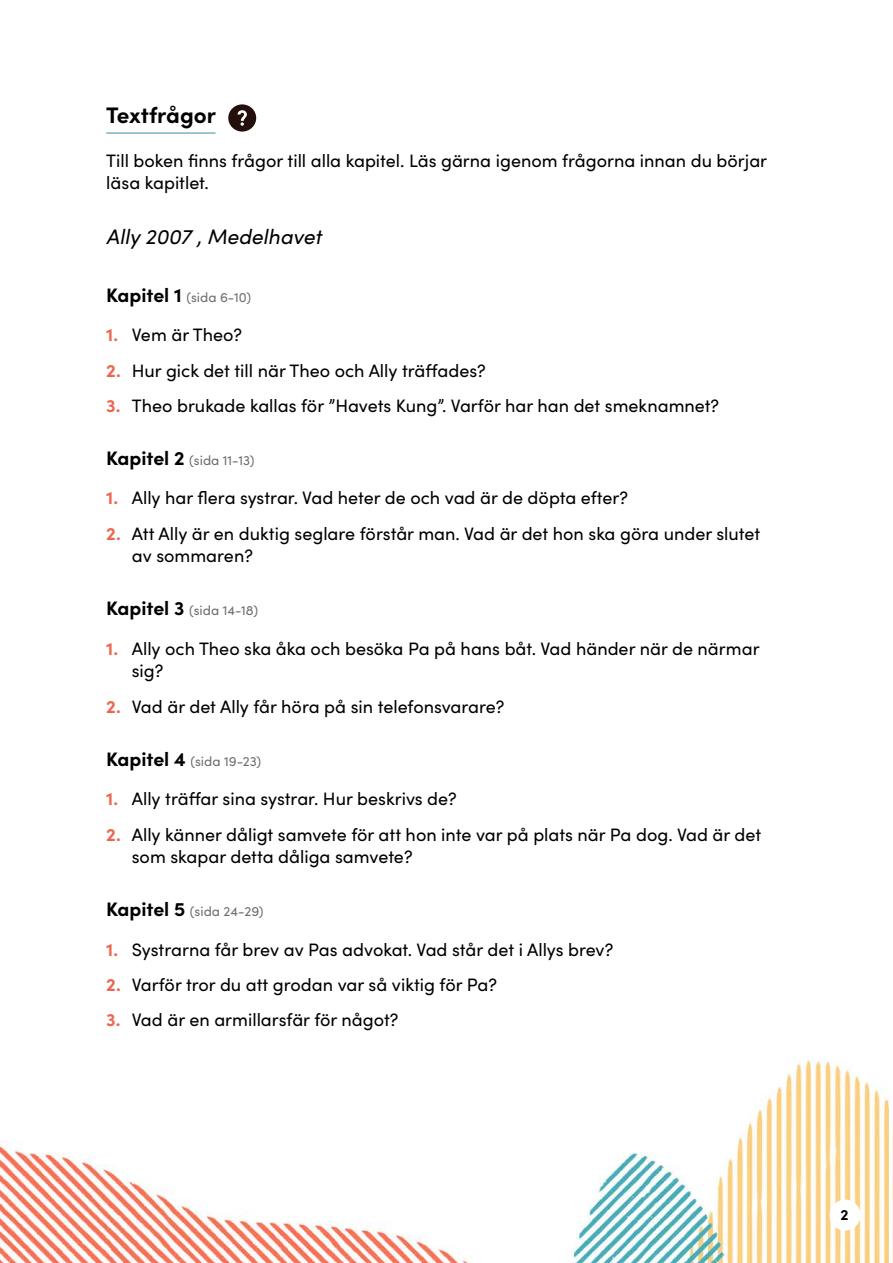
<style>
.page{position:relative;width:893px;height:1263px;background:#fff}
.page>*{position:absolute;margin:0;border:0;box-sizing:border-box;transform-origin:0 0}
.t1{font:700 22.5px "Sofia Pro";color:#000}
.t2{font:italic 21px "Sofia Pro";color:#000}
.t3{font:18px/22.5px "Sofia Pro";color:#000}
.t4{font:700 15px "Sofia Pro";color:#000}
.t5{font:13.5px "Sofia Pro";color:#6e6e6e}
.s1{font-weight:700;font-size:19.5px;color:#000}
.s2{font-weight:700;color:#ea684f}
</style>
<div class="page">
<img style="left:0;top:116px;width:889px;height:1147px">
<div style="left:830px;top:1199px;width:30px;height:31px;background:#fff;border-radius:50%"></div>
<img style="left:892px;top:1128px;width:1px;height:135px">
<hr style="left:106px;top:132px;width:109px;height:2px;background:#7bb3be">
<svg style="left:228px;top:104px;width:28px;height:28px"></svg>
<p class="t1" style="left:106px;top:98px;width:111px">Textfrågor</p>
<p class="t3" style="left:106px;top:148px;width:662px">Till boken finns frågor till alla kapitel. Läs gärna igenom frågorna innan du börjar läsa kapitlet.</p>
<p class="t2" style="left:106px;top:222px;width:217px">Ally 2007 , Medelhavet</p>
<p class="t5" style="left:106px;top:287px;width:146px"><span class="s1">Kapitel 1</span> (sida 6-10)</p>
<p class="t3" style="left:106px;top:323px;width:137px"><span class="s2">1.</span> Vem är Theo?</p>
<p class="t3" style="left:106px;top:358px;width:381px"><span class="s2">2.</span> Hur gick det till när Theo och Ally träffades?</p>
<p class="t3" style="left:106px;top:393px;width:614px"><span class="s2">3.</span> Theo brukade kallas för ”Havets Kung”. Varför har han det smeknamnet?</p>
<p class="t5" style="left:106px;top:450px;width:150px"><span class="s1">Kapitel 2</span> (sida 11-13)</p>
<p class="t3" style="left:106px;top:486px;width:523px"><span class="s2">1.</span> Ally har flera systrar. Vad heter de och vad är de döpta efter?</p>
<p class="t3" style="left:132px;top:521px;width:630px;text-indent:-26px"><span class="s2">2.</span> Att Ally är en duktig seglare förstår man. Vad är det hon ska göra under slutet av sommaren?</p>
<p class="t5" style="left:106px;top:601px;width:153px"><span class="s1">Kapitel 3</span> (sida 14-18)</p>
<p class="t3" style="left:132px;top:636px;width:629px;text-indent:-26px"><span class="s2">1.</span> Ally och Theo ska åka och besöka Pa på hans båt. Vad händer när de närmar sig?</p>
<p class="t3" style="left:106px;top:694px;width:400px"><span class="s2">2.</span> Vad är det Ally får höra på sin telefonsvarare?</p>
<p class="t5" style="left:106px;top:751px;width:156px"><span class="s1">Kapitel 4</span> (sida 19-23)</p>
<p class="t3" style="left:106px;top:787px;width:352px"><span class="s2">1.</span> Ally träffar sina systrar. Hur beskrivs de?</p>
<p class="t3" style="left:132px;top:822px;width:631px;text-indent:-26px"><span class="s2">2.</span> Ally känner dåligt samvete för att hon inte var på plats när Pa dog. Vad är det som skapar detta dåliga samvete?</p>
<p class="t5" style="left:106px;top:902px;width:159px"><span class="s1">Kapitel 5</span> (sida 24-29)</p>
<p class="t3" style="left:106px;top:937px;width:508px"><span class="s2">1.</span> Systrarna får brev av Pas advokat. Vad står det i Allys brev?</p>
<p class="t3" style="left:106px;top:972px;width:392px"><span class="s2">2.</span> Varför tror du att grodan var så viktig för Pa?</p>
<p class="t3" style="left:106px;top:1008px;width:294px"><span class="s2">3.</span> Vad är en armillarsfär för något?</p>
<p class="t4" style="left:840px;top:1204px;width:10px">2</p>
</div>
